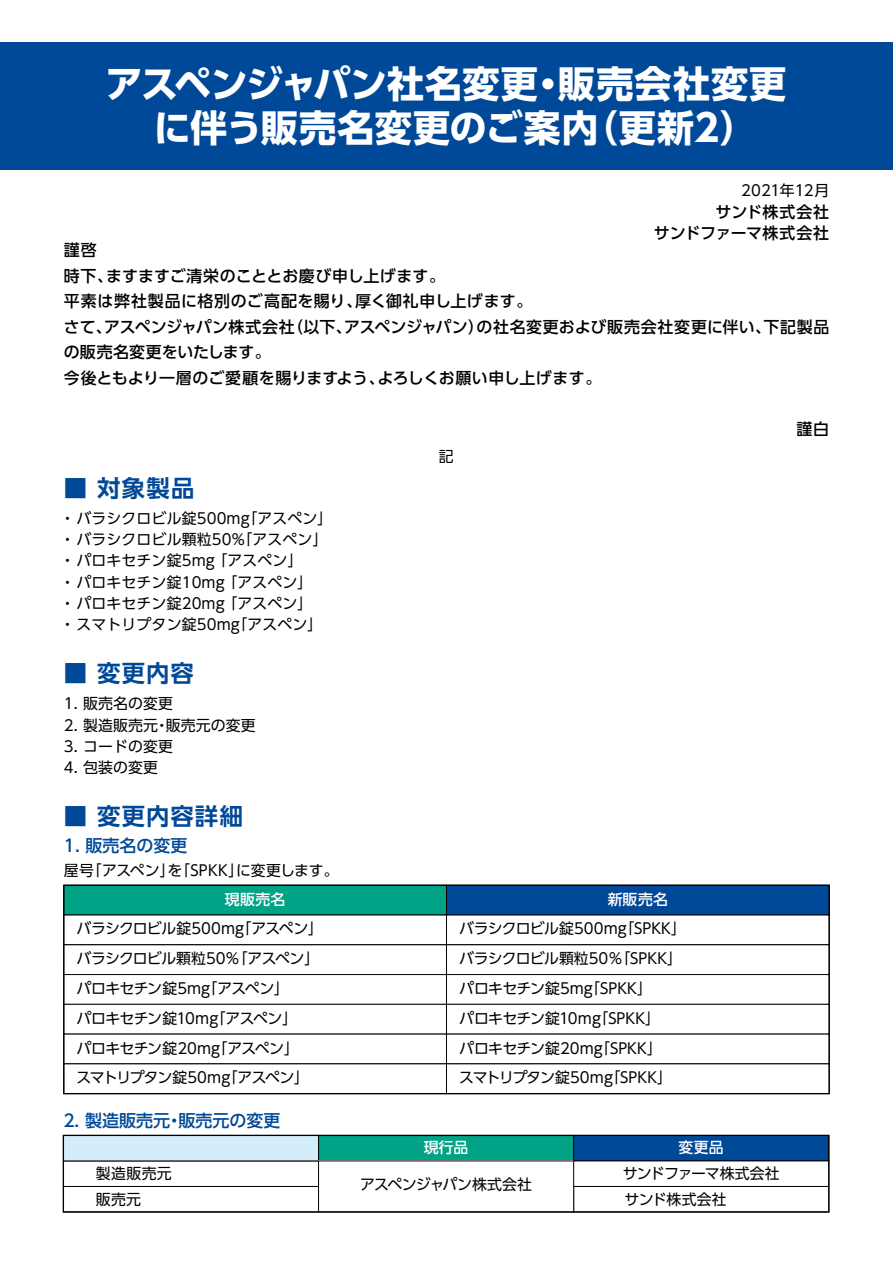
<style>
.page{position:relative;width:893px;height:1263px;background:#fff}
.page>*{position:absolute;margin:0;border:0;box-sizing:border-box;transform-origin:0 0}
.t1{font:700 37.2px/44.7px "UD Shin Go Pro";letter-spacing:.01em;color:#fff;text-align:center}
.t2{font:700 23.4px "UD Shin Go Pro De";letter-spacing:.05em;color:#004898}
.t3{font:500 16.95px "UD Shin Go Pro";color:#004898}
.t4{font:500 15.9px/25.5px "UD Shin Go Pro";letter-spacing:.02em;color:#000}
.t5{font:14.85px/21.3px "UD Shin Go Pro";letter-spacing:.01em;color:#000}
.t6{font:14.85px "UD Shin Go Pro";letter-spacing:-.01em;color:#000}
.t7{font:14.85px "UD Shin Go Pro";letter-spacing:-.03em;color:#000}
.t8{font:14.85px "UD Shin Go Pro";letter-spacing:-.06em;color:#000}
.t9{font:14.85px "UD Shin Go Pro";letter-spacing:-.045em;color:#000}
.t10{font:14.85px "UD Shin Go Pro";letter-spacing:-.035em;color:#000}
.t11{font:500 14.85px "UD Shin Go Pro";letter-spacing:.015em;color:#fff}
.t12{font:14.85px "UD Shin Go Pro";letter-spacing:-.05em;color:#000}
</style>
<div class="page">
<div style="left:0;top:43px;width:893px;height:127px;background:#004898"></div>
<div style="left:64px;top:885px;width:382px;height:30px;background:#00a385"></div>
<div style="left:64px;top:885px;width:383px;height:30px;border:1px solid #000"></div>
<div style="left:446px;top:885px;width:383px;height:30px;background:#004898"></div>
<div style="left:446px;top:885px;width:383px;height:30px;border:1px solid #000"></div>
<div style="left:64px;top:944px;width:383px;height:31px;border:1px solid #000"></div>
<div style="left:446px;top:944px;width:383px;height:31px;border:1px solid #000"></div>
<div style="left:64px;top:974px;width:383px;height:30px;border:1px solid #000"></div>
<div style="left:446px;top:974px;width:383px;height:30px;border:1px solid #000"></div>
<div style="left:64px;top:1004px;width:383px;height:30px;border:1px solid #000"></div>
<div style="left:446px;top:1004px;width:383px;height:30px;border:1px solid #000"></div>
<div style="left:64px;top:1034px;width:383px;height:30px;border:1px solid #000"></div>
<div style="left:446px;top:1034px;width:383px;height:30px;border:1px solid #000"></div>
<div style="left:63px;top:885px;width:767px;height:209px;border:1px solid #000"></div>
<div style="left:63px;top:1161px;width:256px;height:26px;border:1px solid #000"></div>
<div style="left:63px;top:1135px;width:256px;height:26px;background:#d3edfb"></div>
<div style="left:319px;top:1135px;width:255px;height:26px;background:#00a385"></div>
<div style="left:574px;top:1135px;width:255px;height:26px;background:#004898"></div>
<div style="left:573px;top:1135px;width:256px;height:26px;border:1px solid #000"></div>
<div style="left:573px;top:1161px;width:256px;height:26px;border:1px solid #000"></div>
<div style="left:63px;top:1135px;width:766px;height:77px;border:1px solid #000"></div>
<h1 class="t1" style="left:106px;top:60px;width:682px">アスペンジャパン社名変更・販売会社変更に伴う販売名変更のご案内（更新2）</h1>
<p class="t6" style="left:741px;top:178px;width:90px">2021年12月</p>
<p class="t4" style="left:654px;top:201px;width:177px;line-height:21.3px;text-align:right">サンド株式会社<br>サンドファーマ株式会社</p>
<p class="t4" style="left:64px;top:237px;width:767px">謹啓<br>時下、ますますご清栄のこととお慶び申し上げます。<br>平素は弊社製品に格別のご高配を賜り、厚く御礼申し上げます。<br>さて、アスペンジャパン株式会社（以下、アスペンジャパン）の社名変更および販売会社変更に伴い、下記製品の販売名変更をいたします。<br>今後ともより一層のご愛顧を賜りますよう、よろしくお願い申し上げます。</p>
<p class="t4" style="left:796px;top:416px;width:34px">謹白</p>
<h2 class="t2" style="left:64px;top:469px;width:132px">■ 対象製品</h2>
<p class="t5" style="left:60px;top:507px;width:274px">・ バラシクロビル錠500mg「アスペン」・ バラシクロビル顆粒50%「アスペン」・ パロキセチン錠5mg 「アスペン」<br>・ パロキセチン錠10mg 「アスペン」<br>・ パロキセチン錠20mg 「アスペン」<br>・ スマトリプタン錠50mg「アスペン」</p>
<h2 class="t2" style="left:64px;top:654px;width:131px">■ 変更内容</h2>
<p class="t5" style="left:64px;top:692px;width:111px">1. 販売名の変更</p>
<p class="t5" style="left:64px;top:714px;width:194px">2. 製造販売元・販売元の変更</p>
<p class="t5" style="left:64px;top:735px;width:111px">3. コードの変更</p>
<p class="t5" style="left:64px;top:756px;width:96px">4. 包装の変更</p>
<h2 class="t2" style="left:64px;top:797px;width:181px">■ 変更内容詳細</h2>
<p class="t3" style="left:64px;top:832px;width:125px">1. 販売名の変更</p>
<p class="t6" style="left:64px;top:858px;width:276px">屋号「アスペン」を「SPKK」に変更します。</p>
<p class="t5" style="left:439px;top:445px;width:16px">記</p>
<p class="t11" style="left:225px;top:887px;width:62px">現販売名</p>
<p class="t11" style="left:608px;top:887px;width:62px">新販売名</p>
<p class="t7" style="left:77px;top:917px;width:248px">バラシクロビル錠500mg「アスペン」</p>
<p class="t6" style="left:459px;top:917px;width:228px">バラシクロビル錠500mg「SPKK」</p>
<p class="t7" style="left:77px;top:946px;width:244px">バラシクロビル顆粒50％「アスペン」</p>
<p class="t6" style="left:459px;top:946px;width:224px">バラシクロビル顆粒50％「SPKK」</p>
<p class="t10" style="left:77px;top:976px;width:214px">パロキセチン錠5mg「アスペン」</p>
<p class="t5" style="left:459px;top:977px;width:194px">パロキセチン錠5mg「SPKK」</p>
<p class="t9" style="left:77px;top:1006px;width:222px">パロキセチン錠10mg「アスペン」</p>
<p class="t6" style="left:459px;top:1006px;width:202px">パロキセチン錠10mg「SPKK」</p>
<p class="t7" style="left:77px;top:1036px;width:224px">パロキセチン錠20mg「アスペン」</p>
<p class="t6" style="left:459px;top:1036px;width:204px">パロキセチン錠20mg「SPKK」</p>
<p class="t8" style="left:77px;top:1066px;width:234px">スマトリプタン錠50mg「アスペン」</p>
<p class="t6" style="left:459px;top:1066px;width:214px">スマトリプタン錠50mg「SPKK」</p>
<p class="t3" style="left:63px;top:1107px;width:219px">2. 製造販売元・販売元の変更</p>
<p class="t11" style="left:424px;top:1135px;width:46px">現行品</p>
<p class="t11" style="left:679px;top:1135px;width:47px">変更品</p>
<p class="t7" style="left:360px;top:1172px;width:174px">アスペンジャパン株式会社</p>
<p class="t12" style="left:623px;top:1162px;width:159px">サンドファーマ株式会社</p>
<p class="t5" style="left:96px;top:1163px;width:77px">製造販売元</p>
<p class="t5" style="left:96px;top:1188px;width:47px">販売元</p>
<p class="t5" style="left:625px;top:1188px;width:104px">サンド株式会社</p>
</div>
